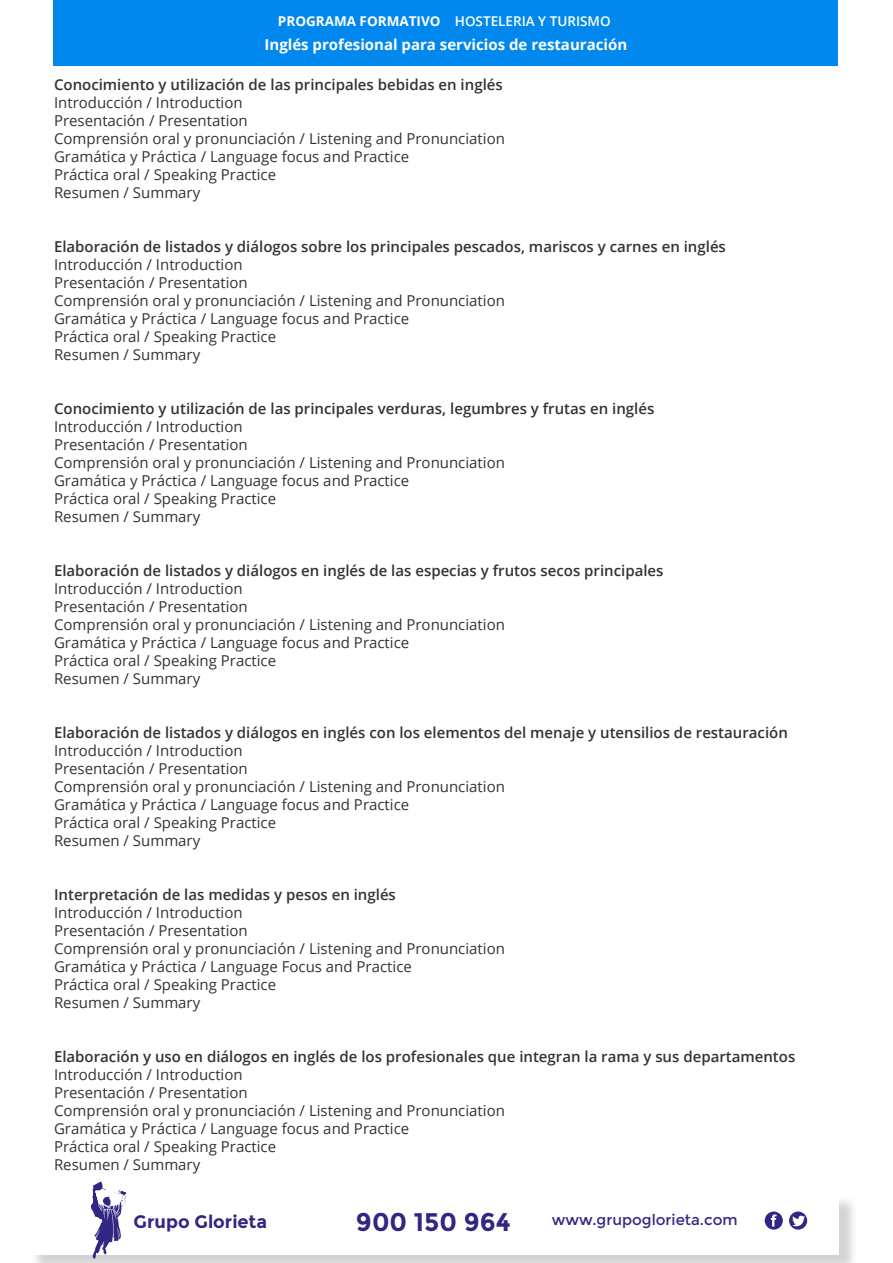
<style>
.page{position:relative;width:893px;height:1263px;background:#fff}
.page>*{position:absolute;margin:0;border:0;box-sizing:border-box;transform-origin:0 0}
.t1{font:700 25.5px "Montserrat";color:#312783}
.t2{font:700 18px "Montserrat";color:#312783}
.t3{font:15px "Open Sans";color:#333}
.t4{font:600 15px "Open Sans";color:#333}
.t5{font:700 15px "Open Sans";color:#fff}
.t6{font:15px "Montserrat";color:#312783}
.t7{font:600 13.5px "Open Sans";color:#fff}
.t8{font:700 13.5px "Open Sans";color:#fff}
</style>
<div class="page">
<div style="left:53px;top:0;width:785px;height:66px;background:#08e"></div>
<div style="left:30px;top:1195px;width:828px;height:68px;background:#231f20;opacity:.2"></div>
<div style="left:28px;top:1193px;width:811px;height:62px;background:#fff"></div>
<svg style="left:91px;top:1181px;width:35px;height:78px"></svg>
<div style="left:765px;top:1211px;width:18px;height:18px;background:#312783;border-radius:50%"></div>
<svg style="left:771px;top:1214px;width:6px;height:12px"></svg>
<svg style="left:789px;top:1211px;width:18px;height:18px"></svg>
<svg style="left:792px;top:1215px;width:13px;height:11px"></svg>
<p class="t8" style="left:278px;top:11px;width:164px">PROGRAMA FORMATIVO</p>
<p class="t7" style="left:455px;top:12px;width:157px">HOSTELERIA Y TURISMO</p>
<p class="t5" style="left:265px;top:34px;width:364px">Inglés profesional para servicios de restauración</p>
<p class="t4" style="left:54px;top:74px;width:450px">Conocimiento y utilización de las principales bebidas en inglés</p>
<p class="t3" style="left:54px;top:92px;width:190px">Introducción / Introduction</p>
<p class="t3" style="left:54px;top:110px;width:195px">Presentación / Presentation</p>
<p class="t3" style="left:54px;top:128px;width:452px">Comprensión oral y pronunciación / Listening and Pronunciation</p>
<p class="t3" style="left:54px;top:146px;width:357px">Gramática y Práctica / Language focus and Practice</p>
<p class="t3" style="left:54px;top:164px;width:224px">Práctica oral / Speaking Practice</p>
<p class="t3" style="left:54px;top:182px;width:148px">Resumen / Summary</p>
<p class="t4" style="left:54px;top:236px;width:673px">Elaboración de listados y diálogos sobre los principales pescados, mariscos y carnes en inglés</p>
<p class="t3" style="left:54px;top:254px;width:190px">Introducción / Introduction</p>
<p class="t3" style="left:54px;top:272px;width:195px">Presentación / Presentation</p>
<p class="t3" style="left:54px;top:290px;width:452px">Comprensión oral y pronunciación / Listening and Pronunciation</p>
<p class="t3" style="left:54px;top:308px;width:357px">Gramática y Práctica / Language focus and Practice</p>
<p class="t3" style="left:54px;top:326px;width:224px">Práctica oral / Speaking Practice</p>
<p class="t3" style="left:54px;top:344px;width:148px">Resumen / Summary</p>
<p class="t4" style="left:54px;top:398px;width:602px">Conocimiento y utilización de las principales verduras, legumbres y frutas en inglés</p>
<p class="t3" style="left:54px;top:416px;width:190px">Introducción / Introduction</p>
<p class="t3" style="left:54px;top:434px;width:195px">Presentación / Presentation</p>
<p class="t3" style="left:54px;top:452px;width:452px">Comprensión oral y pronunciación / Listening and Pronunciation</p>
<p class="t3" style="left:54px;top:470px;width:357px">Gramática y Práctica / Language focus and Practice</p>
<p class="t3" style="left:54px;top:488px;width:224px">Práctica oral / Speaking Practice</p>
<p class="t3" style="left:54px;top:506px;width:148px">Resumen / Summary</p>
<p class="t4" style="left:54px;top:560px;width:611px">Elaboración de listados y diálogos en inglés de las especias y frutos secos principales</p>
<p class="t3" style="left:54px;top:578px;width:190px">Introducción / Introduction</p>
<p class="t3" style="left:54px;top:596px;width:195px">Presentación / Presentation</p>
<p class="t3" style="left:54px;top:614px;width:452px">Comprensión oral y pronunciación / Listening and Pronunciation</p>
<p class="t3" style="left:54px;top:632px;width:357px">Gramática y Práctica / Language focus and Practice</p>
<p class="t3" style="left:54px;top:650px;width:224px">Práctica oral / Speaking Practice</p>
<p class="t3" style="left:54px;top:668px;width:148px">Resumen / Summary</p>
<p class="t4" style="left:54px;top:722px;width:735px">Elaboración de listados y diálogos en inglés con los elementos del menaje y utensilios de restauración</p>
<p class="t3" style="left:54px;top:740px;width:190px">Introducción / Introduction</p>
<p class="t3" style="left:54px;top:758px;width:195px">Presentación / Presentation</p>
<p class="t3" style="left:54px;top:776px;width:452px">Comprensión oral y pronunciación / Listening and Pronunciation</p>
<p class="t3" style="left:54px;top:794px;width:357px">Gramática y Práctica / Language focus and Practice</p>
<p class="t3" style="left:54px;top:812px;width:224px">Práctica oral / Speaking Practice</p>
<p class="t3" style="left:54px;top:830px;width:148px">Resumen / Summary</p>
<p class="t4" style="left:54px;top:884px;width:343px">Interpretación de las medidas y pesos en inglés</p>
<p class="t3" style="left:54px;top:902px;width:190px">Introducción / Introduction</p>
<p class="t3" style="left:54px;top:920px;width:195px">Presentación / Presentation</p>
<p class="t3" style="left:54px;top:938px;width:452px">Comprensión oral y pronunciación / Listening and Pronunciation</p>
<p class="t3" style="left:54px;top:956px;width:359px">Gramática y Práctica / Language Focus and Practice</p>
<p class="t3" style="left:54px;top:974px;width:224px">Práctica oral / Speaking Practice</p>
<p class="t3" style="left:54px;top:992px;width:148px">Resumen / Summary</p>
<p class="t4" style="left:54px;top:1046px;width:743px">Elaboración y uso en diálogos en inglés de los profesionales que integran la rama y sus departamentos</p>
<p class="t3" style="left:54px;top:1064px;width:190px">Introducción / Introduction</p>
<p class="t3" style="left:54px;top:1082px;width:195px">Presentación / Presentation</p>
<p class="t3" style="left:54px;top:1100px;width:452px">Comprensión oral y pronunciación / Listening and Pronunciation</p>
<p class="t3" style="left:54px;top:1118px;width:357px">Gramática y Práctica / Language focus and Practice</p>
<p class="t3" style="left:54px;top:1136px;width:224px">Práctica oral / Speaking Practice</p>
<p class="t3" style="left:54px;top:1154px;width:148px">Resumen / Summary</p>
<p class="t2" style="left:134px;top:1210px;width:135px">Grupo Glorieta</p>
<p class="t1" style="left:356px;top:1207px;width:156px">900 150 964</p>
<p class="t6" style="left:552px;top:1210px;width:187px">www.grupoglorieta.com</p>
</div>
